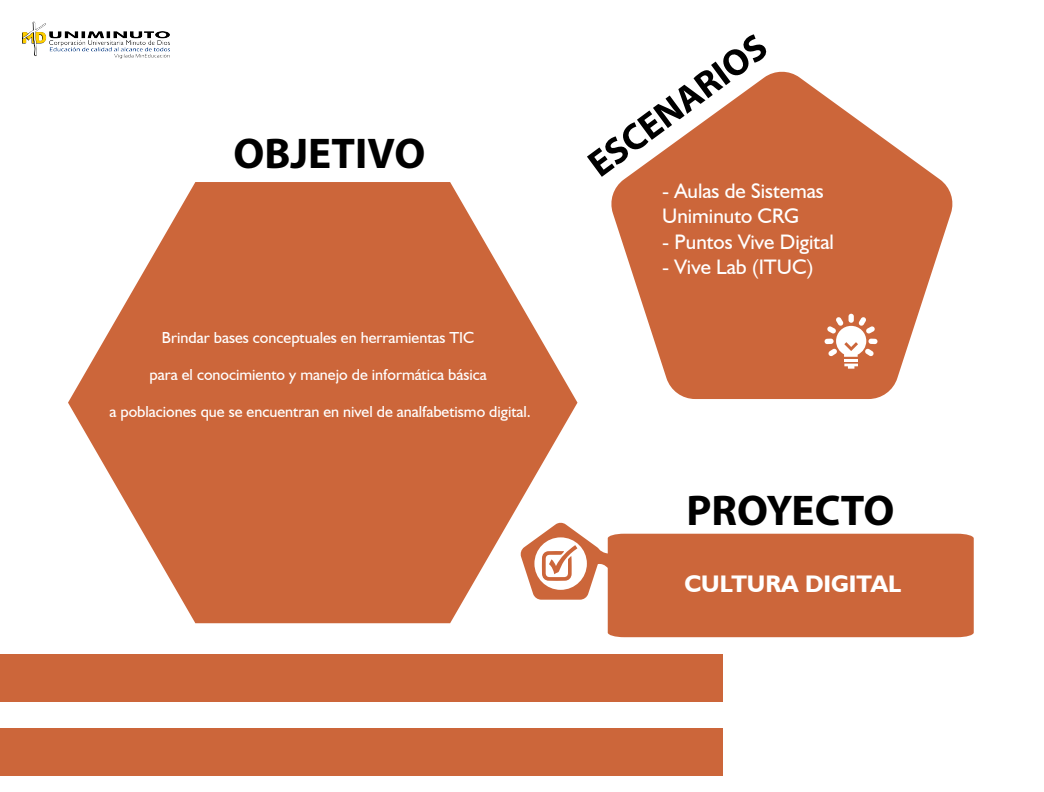
<style>
.page{position:relative;width:1044px;height:792px;background:#fff}
.page>*{position:absolute;margin:0;border:0;box-sizing:border-box;transform-origin:0 0}
.t1{font:700 43.2px "Myriad Pro";color:#000}
.t2{font:700 37.3px "Myriad Pro";color:#000}
.t3{font:700 24px "Humanist 521 BT";color:#fff}
.t4{font:21px/25.2px "Humanist 521 BT";color:#fff}
.t5{font:16px "Humanist 521 BT";color:#fff}
</style>
<div class="page">
<div style="left:0;top:728px;width:723px;height:47px;background:#cc663a"></div>
<div style="left:0;top:655px;width:723px;height:47px;background:#cc663a"></div>
<svg style="left:611px;top:71px;width:342px;height:328px;fill:#cc663a"></svg>
<svg style="left:68px;top:182px;width:509px;height:441px;fill:#cc663a"></svg>
<div style="left:608px;top:534px;width:366px;height:103px;background:#cc663a"></div>
<svg style="left:520px;top:522px;width:97px;height:78px"></svg>
<img style="left:23px;top:21px;width:146px;height:37px">
<hr style="left:844px;top:359px;width:14px;height:3px;background:#fff">
<svg style="left:844px;top:364px;width:14px;height:5px"></svg>
<div style="left:848px;top:314px;width:6px;height:9px;background:#fff;border-radius:3px"></div>
<div style="left:868px;top:339px;width:10px;height:5px;background:#fff;border-radius:3px"></div>
<div style="left:824px;top:339px;width:10px;height:5px;background:#fff;border-radius:3px"></div>
<svg style="left:827px;top:317px;width:48px;height:40px"></svg>
<h1 class="t1" style="left:233px;top:126px;width:194px">OBJETIVO</h1>
<p class="t5" style="left:162px;top:328px;width:314px">Brindar bases conceptuales en herramientas TIC</p>
<p class="t5" style="left:150px;top:365px;width:339px">para el conocimiento y manejo de informática básica</p>
<p class="t5" style="left:110px;top:402px;width:423px">a poblaciones que se encuentran en nivel de analfabetismo digital.</p>
<h2 class="t2" style="left:578px;top:148px;width:213px;rotate:-36deg">ESCENARIOS</h2>
<h3 class="t4" style="left:662px;top:178px;width:163px">- Aulas de Sistemas<br>Uniminuto CRG</h3>
<h3 class="t4" style="left:662px;top:228px;width:173px">- Puntos Vive Digital</h3>
<h3 class="t4" style="left:662px;top:254px;width:153px">- Vive Lab (ITUC)</h3>
<h1 class="t1" style="left:687px;top:482px;width:209px">PROYECTO</h1>
<h3 class="t3" style="left:684px;top:569px;width:218px">CULTURA DIGITAL</h3>
</div>
